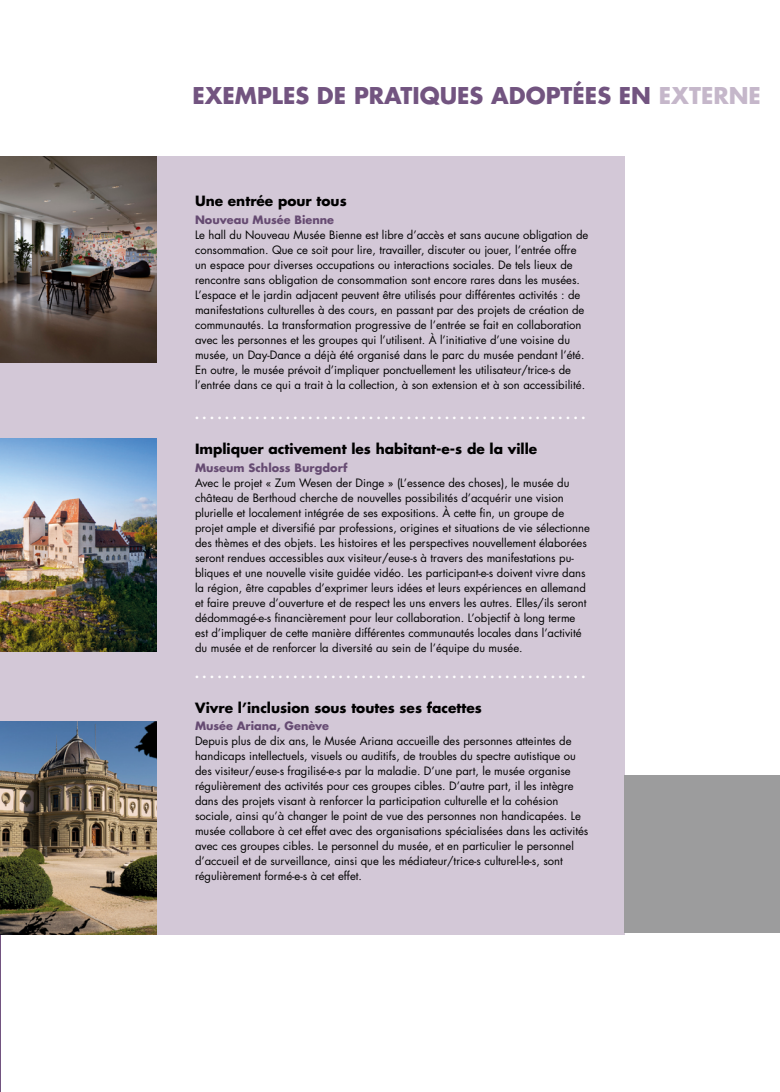
<style>
.page{position:relative;width:780px;height:1092px;background:#fff}
.page>*{position:absolute;margin:0;border:0;box-sizing:border-box;transform-origin:0 0}
.t1{font:700 22.5px "Futura Std";color:#725480}
.t2{font:700 13.75px "Futura Std";color:#000}
.t3{font:11.25px/15px "Futura Std";color:#000}
.t4{font:700 11.25px "Futura Std";color:#fff}
.t5{font:700 11.25px "Futura Std";color:#664b72}
.s1{color:#c5b7ca}
</style>
<div class="page">
<div style="left:0;top:156px;width:624px;height:778px;background:#d3c8d7"></div>
<div style="left:624px;top:775px;width:156px;height:158px;background:#9c9c9d"></div>
<img style="left:0;top:438px;width:156px;height:213px">
<img style="left:0;top:721px;width:156px;height:213px">
<hr style="left:0;top:935px;width:1px;height:156px;background:#725480">
<img style="left:0;top:156px;width:156px;height:207px">
<h1 class="t1" style="left:192px;top:80px;width:570px">EXEMPLES DE PRATIQUES ADOPTÉES EN <span class="s1">EXTERNE</span></h1>
<p class="t2" style="left:195px;top:192px;width:153px">Une entrée pour tous</p>
<p class="t5" style="left:195px;top:212px;width:141px">Nouveau Musée Bienne</p>
<p class="t3" style="left:195px;top:227px;width:395px">Le hall du Nouveau Musée Bienne est libre d’accès et sans aucune obligation de consommation. Que ce soit pour lire, travailler, discuter ou jouer, l’entrée offre un espace pour diverses occupations ou interactions sociales. De tels lieux de rencontre sans obligation de consommation sont encore rares dans les musées.<br>L’espace et le jardin adjacent peuvent être utilisés pour différentes activités : de manifestations culturelles à des cours, en passant par des projets de création de communautés. La transformation progressive de l’entrée se fait en collaboration avec les personnes et les groupes qui l’utilisent. À l’initiative d’une voisine du musée, un Day-Dance a déjà été organisé dans le parc du musée pendant l’été.<br>En outre, le musée prévoit d’impliquer ponctuellement les utilisateur/trice-s de l’entrée dans ce qui a trait à la collection, à son extension et à son accessibilité.</p>
<p class="t4" style="left:195px;top:407px;width:391px">....................................................</p>
<p class="t2" style="left:195px;top:439px;width:344px">Impliquer activement les habitant-e-s de la ville</p>
<p class="t5" style="left:195px;top:460px;width:154px">Museum Schloss Burgdorf</p>
<p class="t3" style="left:195px;top:475px;width:396px">Avec le projet « Zum Wesen der Dinge » (L’essence des choses), le musée du château de Berthoud cherche de nouvelles possibilités d’acquérir une vision plurielle et localement intégrée de ses expositions. À cette fin, un groupe de projet ample et diversifié par professions, origines et situations de vie sélectionne des thèmes et des objets. Les histoires et les perspectives nouvellement élaborées seront rendues accessibles aux visiteur/euse-s à travers des manifestations pu&shy;bliques et une nouvelle visite guidée vidéo. Les participant-e-s doivent vivre dans la région, être capables d’exprimer leurs idées et leurs expériences en allemand et faire preuve d’ouverture et de respect les uns envers les autres. Elles/ils seront dédommagé-e-s financièrement pour leur collaboration. L’objectif à long terme est d’impliquer de cette manière différentes communautés locales dans l’activité du musée et de renforcer la diversité au sein de l’équipe du musée.</p>
<p class="t4" style="left:195px;top:666px;width:391px">....................................................</p>
<p class="t2" style="left:195px;top:698px;width:288px">Vivre l’inclusion sous toutes ses facettes</p>
<p class="t5" style="left:195px;top:718px;width:136px">Musée Ariana, Genève</p>
<p class="t3" style="left:195px;top:733px;width:395px">Depuis plus de dix ans, le Musée Ariana accueille des personnes atteintes de handicaps intellectuels, visuels ou auditifs, de troubles du spectre autistique ou des visiteur/euse-s fragilisé-e-s par la maladie. D’une part, le musée organise régulièrement des activités pour ces groupes cibles. D’autre part, il les intègre dans des projets visant à renforcer la participation culturelle et la cohésion sociale, ainsi qu’à changer le point de vue des personnes non handicapées. Le musée collabore à cet effet avec des organisations spécialisées dans les activités avec ces groupes cibles. Le personnel du musée, et en particulier le personnel d’accueil et de surveillance, ainsi que les médiateur/trice-s culturel-le-s, sont régulièrement formé-e-s à cet effet.</p>
</div>
